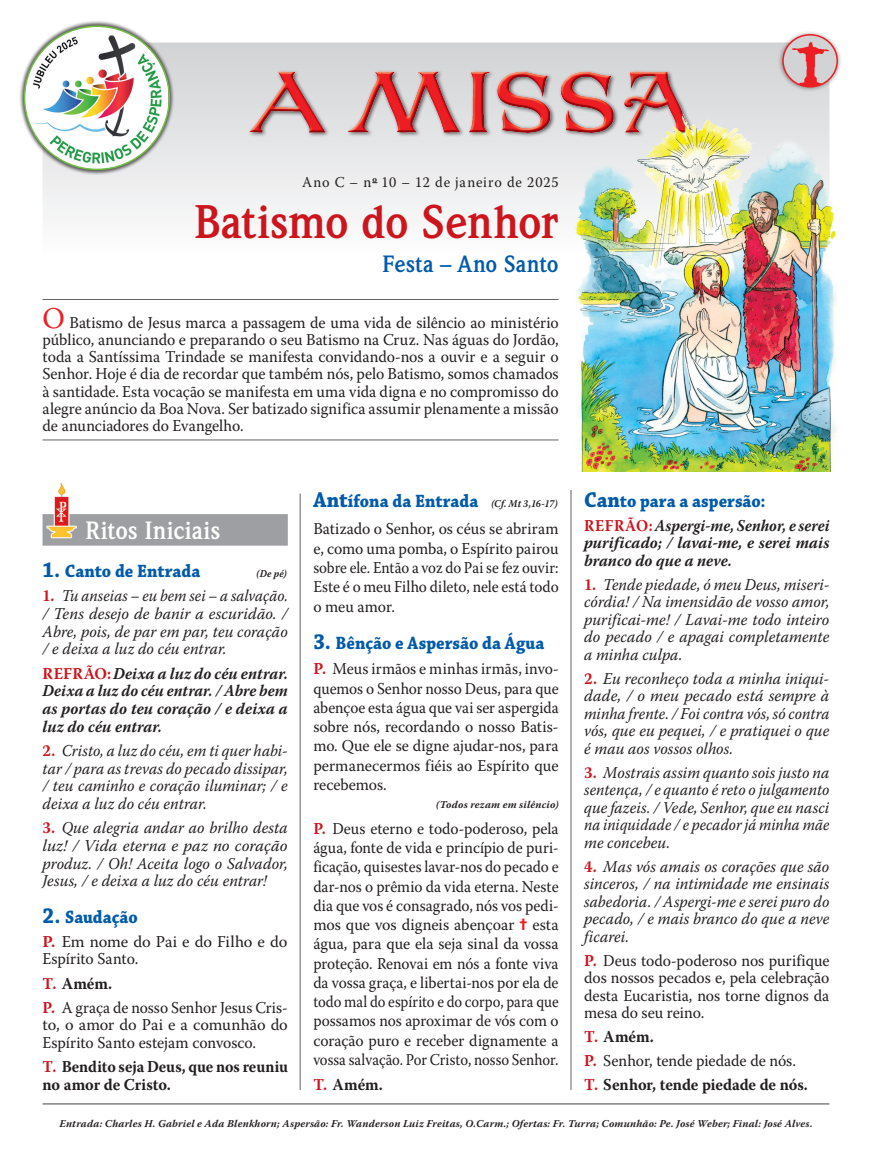
<style>
.page{position:relative;width:872px;height:1170px;background:#fff}
.page>*{position:absolute;margin:0;border:0;box-sizing:border-box;transform-origin:0 0}
.Título_da_Missa_maior{font:700 48px "Weidemann IT Cby BT";letter-spacing:-.015em;color:#cd151d;scale:.95 1}
.Divisões{font:700 25.5px "Weidemann IT Cby BT";color:#fff;scale:.95 1}
.Título_da_Missa_menor{font:700 24px "Weidemann IT Cby BT";letter-spacing:-.005em;color:#015aaa;scale:.95 1}
.Itens{font:700 18.75px "Chaparral Pro";color:#015aaa;scale:.91 1}
.Texto_NORMAL{font:16.5px/19.2px "Warnock Pro";color:#231f20;text-align:justify;scale:.94 1}
.Texto_CANTOS{font:italic 16.5px/17.5px "Warnock Pro";letter-spacing:.005em;color:#231f20;text-align:justify;scale:.95 1}
.Box_Início{font:16.5px/17.2px "Warnock Pro";color:#231f20;text-align:justify;scale:.95 1}
.Texto_NORMAL_sem_leitor{font:16.5px/19.2px "Warnock Pro";color:#231f20;text-align:justify;scale:.95 1}
.Texto_NORMAL-2{font:16.5px/17.5px "Warnock Pro";color:#231f20;text-align:justify;scale:.95 1}
.Texto_CANTOS-2{font:italic 16.5px/17.5px "Warnock Pro";letter-spacing:.005em;color:#231f20;text-align:justify;scale:.94 1}
.Texto_CANTOS-3{font:italic 16.5px/17.7px "Warnock Pro";letter-spacing:.005em;color:#231f20;text-align:justify;scale:.93 1}
.Texto_CANTOS-4{font:italic 16.5px/17.7px "Warnock Pro";letter-spacing:.005em;color:#231f20;text-align:justify;scale:.92 1}
.Texto_REFRÃO{font:italic 700 16.5px/17.7px "Warnock Pro";letter-spacing:.005em;color:#231f20;text-align:justify;scale:.95 1}
.Texto_REFRÃO-2{font:italic 700 16.5px/17.5px "Warnock Pro";letter-spacing:.005em;color:#231f20;text-align:justify;scale:.92 1}
.Texto_TODOS{font:700 16.5px "Warnock Pro";letter-spacing:-.005em;color:#231f20;scale:.95 1}
.Texto_TODOS-2{font:700 16.5px/17.7px "Warnock Pro";letter-spacing:-.005em;color:#231f20;scale:.93 1}
.Texto_NORMAL-3{font:16.5px/17.7px "Warnock Pro";color:#231f20}
.Data{font:15px "Warnock Pro";letter-spacing:.055em;color:#231f20;scale:.95 1}
.Crédito_das_Músicas{font:italic 700 10.5px "Warnock Pro";letter-spacing:.02em;color:#231f20}
.Textinho{font:italic 700 10.5px "Warnock Pro";letter-spacing:.02em;color:#231f20}
.Itens-2{font:italic 700 10.5px "Warnock Pro";color:#231f20;scale:.91 1}
.s1{font-size:30px;color:#ee1d23}
.s2{font-size:22.5px}
.s3{font-weight:700;font-style:normal;color:#cd151d}
.s4{font-style:normal;color:#cd151d}
.s5{font-weight:700;color:#cd151d}
.s6{color:#cd151d}
.s7{font-family:"Warnock Pro";font-style:italic;font-size:10.5px;color:#231f20}
.s8{font-family:"Monotype Sorts";color:#ee1d23}
</style>
<div class="page">
<svg style="left:43px;top:43px;width:786px;height:171px"></svg>
<img style="left:245px;top:67px;width:448px;height:74px">
<div style="left:777px;top:30px;width:65px;height:62px;background:#231f20;opacity:.5"></div>
<svg style="left:783px;top:35px;width:54px;height:52px"></svg>
<img style="left:783px;top:42px;width:54px;height:45px">
<div style="left:782px;top:34px;width:56px;height:53px;border:2px solid #ee1d23;border-radius:50%"></div>
<img style="left:574px;top:103px;width:262px;height:368px">
<div style="left:43px;top:514px;width:245px;height:31px;background:#9d9fa2"></div>
<img style="left:47px;top:483px;width:30px;height:56px">
<hr style="left:43px;top:299px;width:515px;height:1px;background:#636366">
<hr style="left:43px;top:439px;width:515px;height:1px;background:#636366">
<hr style="left:43px;top:1103px;width:786px;height:1px;background:#636366">
<hr style="left:570px;top:490px;width:1px;height:599px;background:#636366">
<hr style="left:300px;top:493px;width:1px;height:596px;background:#636366">
<div style="left:19px;top:20px;width:156px;height:155px;background:#231f20;opacity:.75"></div>
<img style="left:25px;top:26px;width:143px;height:143px">
<p class="Data" style="left:302px;top:172px;width:271px">Ano C – n<sup>o</sup> 10 – 12 de janeiro de 2025</p>
<p class="Título_da_Missa_maior" style="left:194px;top:191px;width:385px">Batismo do Senhor</p>
<p class="Título_da_Missa_menor" style="left:382px;top:249px;width:187px">Festa – Ano Santo</p>
<p class="Box_Início" style="left:43px;top:313px;width:545px"><span class="s1">O</span> Batismo de Jesus marca a passagem de uma vida de silêncio ao ministério público, anunciando e preparando o seu Batismo na Cruz. Nas águas do Jordão, toda a Santíssima Trindade se manifesta convidando-nos a ouvir e a seguir o Senhor. Hoje é dia de recordar que também nós, pelo Batismo, somos chamados à santidade. Esta vocação se manifesta em uma vida digna e no compromisso do alegre anúncio da Boa Nova. Ser batizado significa assumir plenamente a missão de anunciadores do Evangelho.</p>
<p class="Divisões" style="left:85px;top:514px;width:144px">Ritos Iniciais</p>
<p class="Itens" style="left:43px;top:560px;width:175px"><span class="s2">1.</span> Canto de Entrada</p>
<p class="Itens-2" style="left:257px;top:567px;width:35px">(De pé)</p>
<p class="Texto_CANTOS-4" style="left:43px;top:586px;width:268px"><span class="s3">1.</span> Tu anseias – eu bem sei – a salvação. / Tens desejo de banir a escuridão. / Abre, pois, de par em par, teu coração / e deixa a luz do céu entrar.</p>
<p class="Texto_REFRÃO" style="left:43px;top:664px;width:260px"><span class="s4">REFRÃO:</span> Deixa a luz do céu entrar.<br>Deixa a luz do céu entrar. / Abre bem as portas do teu coração / e deixa a luz do céu entrar.</p>
<p class="Texto_CANTOS-3" style="left:43px;top:741px;width:265px"><span class="s3">2.</span> Cristo, a luz do céu, em ti quer habi&shy;tar / para as trevas do pecado dissipar, / teu caminho e coração iluminar; / e deixa a luz do céu entrar.</p>
<p class="Texto_CANTOS" style="left:43px;top:818px;width:260px"><span class="s3">3.</span> Que alegria andar ao brilho desta luz! / Vida eterna e paz no coração produz. / Oh! Aceita logo o Salvador, Jesus, / e deixa a luz do céu entrar!</p>
<p class="Itens" style="left:43px;top:905px;width:106px"><span class="s2">2.</span> Saudação</p>
<p class="Texto_NORMAL-3" style="left:43px;top:932px;width:246px"><span class="s5">P.</span> Em nome do Pai e do Filho e do<br>Espírito Santo.</p>
<p class="Texto_TODOS" style="left:43px;top:973px;width:75px"><span class="s6">T.</span> Amém.</p>
<p class="Texto_NORMAL" style="left:43px;top:997px;width:263px;line-height:17.7px"><span class="s5">P.</span> A graça de nosso Senhor Jesus Cris&shy;to, o amor do Pai e a comunhão do Espírito Santo estejam convosco.</p>
<p class="Texto_TODOS-2" style="left:43px;top:1057px;width:265px"><span class="s6">T.</span> Bendito seja Deus, que nos reuniu no amor de Cristo.</p>
<p class="Itens" style="left:313px;top:489px;width:270px"><span class="s2">Ant</span>ífona da Entrada <span class="s7">(Cf. Mt 3,16-17)</span></p>
<p class="Texto_NORMAL_sem_leitor" style="left:313px;top:519px;width:260px">Batizado o Senhor, os céus se abriram e, como uma pomba, o Espírito pairou sobre ele. Então a voz do Pai se fez ouvir:<br>Este é o meu Filho dileto, nele está todo o meu amor.</p>
<p class="Itens" style="left:313px;top:631px;width:255px"><span class="s2">3.</span> Bênção e Aspersão da Água</p>
<p class="Texto_NORMAL" style="left:313px;top:659px;width:262px"><span class="s5">P.</span> Meus irmãos e minhas irmãs, invo&shy;quemos o Senhor nosso Deus, para que abençoe esta água que vai ser aspergida sobre nós, recordando o nosso Batis&shy;mo. Que ele se digne ajudar-nos, para permanecermos fiéis ao Espírito que recebemos.</p>
<p class="Textinho" style="left:436px;top:798px;width:124px">(Todos rezam em silêncio)</p>
<p class="Texto_NORMAL" style="left:313px;top:818px;width:262px"><span class="s5">P.</span> Deus eterno e todo-poderoso, pela água, fonte de vida e princípio de puri&shy;ficação, quisestes lavar-nos do pecado e dar-nos o prêmio da vida eterna. Neste dia que vos é consagrado, nós vos pedi&shy;mos que vos digneis abençoar <span class="s8">=</span> esta água, para que ela seja sinal da vossa proteção. Renovai em nós a fonte viva da vossa graça, e libertai-nos por ela de todo mal do espírito e do corpo, para que possamos nos aproximar de vós com o coração puro e receber dignamente a vossa salvação. Por Cristo, nosso Senhor.</p>
<p class="Texto_TODOS" style="left:313px;top:1074px;width:75px"><span class="s6">T.</span> Amém.</p>
<p class="Itens" style="left:584px;top:489px;width:201px"><span class="s2">Can</span>to para a aspersão:</p>
<p class="Texto_REFRÃO-2" style="left:584px;top:516px;width:268px"><span class="s4">REFRÃO:</span> Aspergi-me, Senhor, e serei purificado; / lavai-me, e serei mais branco do que a neve.</p>
<p class="Texto_CANTOS-2" style="left:584px;top:575px;width:262px"><span class="s3">1.</span> Tende piedade, ó meu Deus, miseri&shy;córdia! / Na imensidão de vosso amor, purificai-me! / Lavai-me todo inteiro do pecado / e apagai completamente a minha culpa.</p>
<p class="Texto_CANTOS" style="left:584px;top:669px;width:260px"><span class="s3">2.</span> Eu reconheço toda a minha iniqui&shy;dade, / o meu pecado está sempre à minha frente. / Foi contra vós, só contra vós, que eu pequei, / e pratiquei o que é mau aos vossos olhos.</p>
<p class="Texto_CANTOS" style="left:584px;top:763px;width:260px"><span class="s3">3.</span> Mostrais assim quanto sois justo na sentença, / e quanto é reto o julgamento que fazeis. / Vede, Senhor, que eu nasci na iniquidade / e pecador já minha mãe me concebeu.</p>
<p class="Texto_CANTOS" style="left:584px;top:857px;width:260px"><span class="s3">4.</span> Mas vós amais os corações que são sinceros, / na intimidade me ensinais sabedoria. / Aspergi-me e serei puro do pecado, / e mais branco do que a neve ficarei.</p>
<p class="Texto_NORMAL-2" style="left:584px;top:951px;width:260px"><span class="s5">P.</span> Deus todo-poderoso nos purifique dos nossos pecados e, pela celebração desta Eucaristia, nos torne dignos da mesa do seu reino.</p>
<p class="Texto_TODOS" style="left:584px;top:1026px;width:75px"><span class="s6">T.</span> Amém.</p>
<p class="Texto_NORMAL-2" style="left:584px;top:1051px;width:224px"><span class="s5">P.</span> Senhor, tende piedade de nós.</p>
<p class="Texto_TODOS" style="left:584px;top:1074px;width:237px"><span class="s6">T.</span> Senhor, tende piedade de nós.</p>
<p class="Crédito_das_Músicas" style="left:59px;top:1117px;width:754px">Entrada: Charles H. Gabriel e Ada Blenkhorn; Aspersão: Fr. Wanderson Luiz Freitas, O.Carm.; Ofertas: Fr. Turra; Comunhão: Pe. José Weber; Final: José Alves.</p>
</div>
